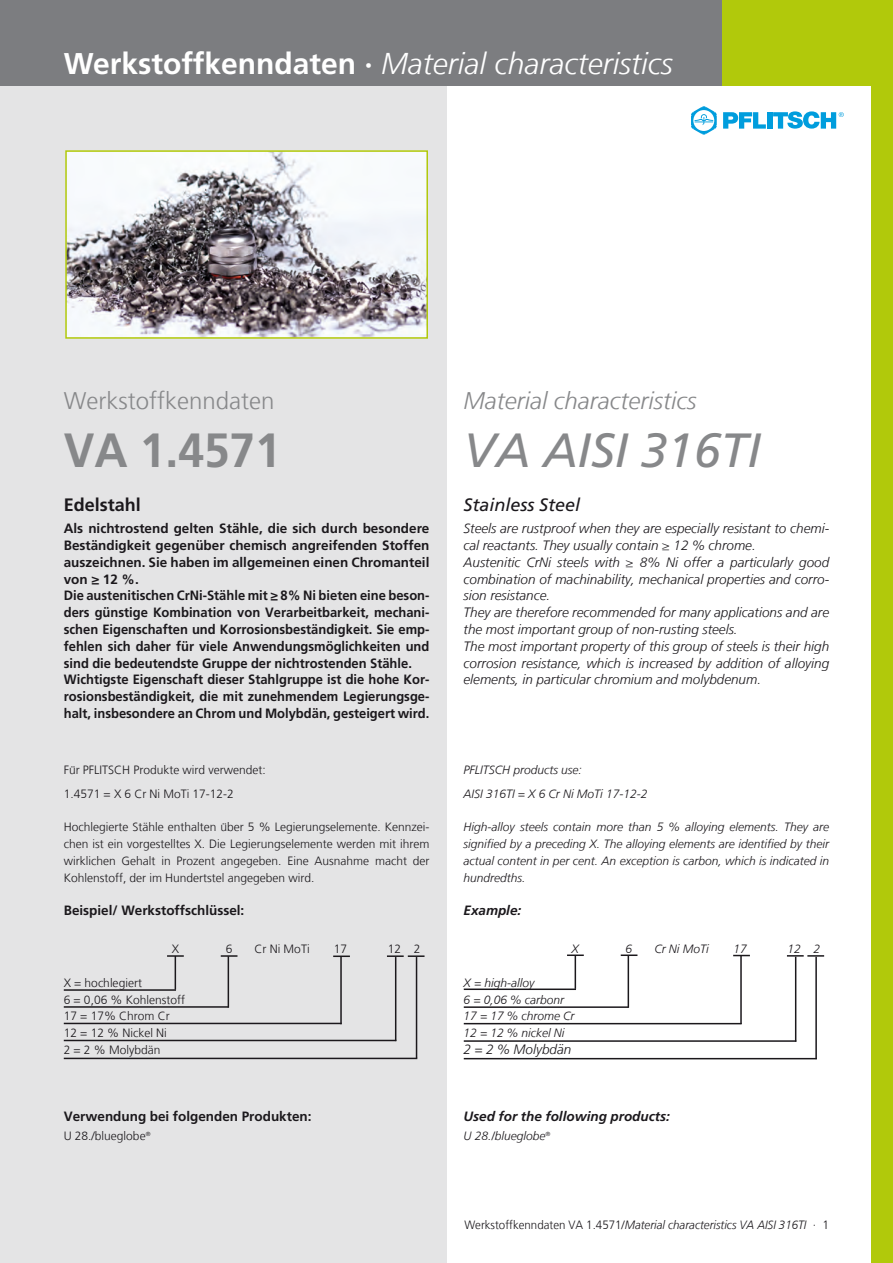
<style>
.page{position:relative;width:893px;height:1263px;background:#fff}
.page>*{position:absolute;margin:0;border:0;box-sizing:border-box;transform-origin:0 0}
.t1{font:italic 48px "Frutiger LT Com";color:#87888a}
.t2{font:700 48px "Frutiger LT Com";color:#87888a;scale:.96 1}
.t3{font:italic 300 30px "Frutiger LT Com";color:#fff}
.t4{font:italic 300 24px "Frutiger LT Com";color:#87888a}
.t5{font:300 24px "Frutiger LT Com";color:#87888a}
.t6{font:italic 18px "Frutiger LT Com";color:#1b181c}
.t7{font:700 18px "Frutiger LT Com";color:#1b181c}
.t8{font:700 13.5px/16.8px "Frutiger LT Com";color:#1b181c}
.t9{font:italic 300 13.5px/16.8px "Frutiger LT Com";color:#1b181c}
.t10{font:italic 700 13.5px "Frutiger LT Com";color:#1b181c}
.t11{font:300 12px/16.8px "Frutiger LT Com";color:#1b181c}
.t12{font:italic 300 12px/16.8px "Frutiger LT Com";color:#1b181c}
.t13{font:italic 300 12px "Frutiger LT Com";color:#1b181c;scale:.96 1}
.s1{font-weight:700;font-style:normal}
.s2{font-family:"Calibri";font-weight:400}
.s3{font-style:normal}
</style>
<div class="page">
<div style="left:0;top:0;width:446px;height:1263px;background:#e4e4e5"></div>
<hr style="left:64px;top:989px;width:112px;height:2px;background:#1b181c">
<hr style="left:64px;top:1006px;width:165px;height:2px;background:#1b181c">
<hr style="left:64px;top:1023px;width:278px;height:1px;background:#1b181c">
<hr style="left:175px;top:956px;width:1px;height:33px;background:#1b181c">
<hr style="left:228px;top:956px;width:1px;height:52px;background:#1b181c">
<hr style="left:340px;top:956px;width:2px;height:68px;background:#1b181c">
<hr style="left:395px;top:957px;width:1px;height:84px;background:#1b181c">
<hr style="left:64px;top:1040px;width:332px;height:1px;background:#1b181c">
<svg style="left:167px;top:955px;width:17px;height:2px"></svg>
<svg style="left:221px;top:955px;width:16px;height:2px"></svg>
<svg style="left:333px;top:955px;width:17px;height:2px"></svg>
<hr style="left:416px;top:957px;width:1px;height:101px;background:#1b181c">
<hr style="left:64px;top:1058px;width:353px;height:1px;background:#1b181c">
<svg style="left:387px;top:955px;width:38px;height:2px"></svg>
<hr style="left:464px;top:988px;width:112px;height:2px;background:#1b181c">
<hr style="left:464px;top:1006px;width:165px;height:2px;background:#1b181c">
<hr style="left:464px;top:1023px;width:278px;height:1px;background:#1b181c">
<hr style="left:575px;top:955px;width:1px;height:34px;background:#1b181c">
<hr style="left:628px;top:955px;width:1px;height:53px;background:#1b181c">
<hr style="left:740px;top:956px;width:2px;height:68px;background:#1b181c">
<hr style="left:795px;top:957px;width:1px;height:85px;background:#1b181c">
<hr style="left:464px;top:1040px;width:332px;height:2px;background:#1b181c">
<svg style="left:567px;top:954px;width:17px;height:2px"></svg>
<svg style="left:621px;top:954px;width:16px;height:2px"></svg>
<svg style="left:733px;top:955px;width:17px;height:1px"></svg>
<hr style="left:815px;top:957px;width:2px;height:102px;background:#1b181c">
<hr style="left:464px;top:1058px;width:353px;height:1px;background:#1b181c">
<svg style="left:787px;top:955px;width:37px;height:2px"></svg>
<img style="left:68px;top:153px;width:357px;height:183px">
<div style="left:65px;top:150px;width:363px;height:189px;border:2px solid #b1c90b"></div>
<div style="left:0;top:0;width:723px;height:85px;background:#7c7d80"></div>
<div style="left:723px;top:0;width:170px;height:85px;background:#b1c90b"></div>
<div style="left:872px;top:0;width:21px;height:1263px;background:#b1c90b"></div>
<svg style="left:691px;top:106px;width:26px;height:29px"></svg>
<svg style="left:723px;top:112px;width:43px;height:17px"></svg>
<div style="left:767px;top:112px;width:5px;height:17px;background:#009ddd"></div>
<svg style="left:773px;top:111px;width:71px;height:18px"></svg>
<h2 class="t3" style="left:64px;top:45px;width:610px"><span class="s1">Werkstoffkenndaten ·</span> Material characteristics</h2>
<h3 class="t5" style="left:64px;top:387px;width:212px">Werkstoffkenndaten</h3>
<h1 class="t2" style="left:64px;top:422px;width:228px">VA 1.4571</h1>
<h3 class="t4" style="left:463px;top:387px;width:234px">Material characteristics</h3>
<h1 class="t1" style="left:463px;top:422px;width:299px">VA AISI 316TI</h1>
<h3 class="t7" style="left:64px;top:494px;width:79px">Edelstahl</h3>
<h3 class="t6" style="left:463px;top:494px;width:118px">Stainless Steel</h3>
<p class="t8" style="left:64px;top:520px;width:367px">Als nichtrostend gelten Stähle, die sich durch besondere Beständigkeit gegenüber chemisch angreifenden Stoffen auszeichnen. Sie haben im allgemeinen einen Chromanteil von ≥ 12 %.<br>Die austenitischen CrNi-Stähle mit ≥ 8% Ni bieten eine beson&shy;ders günstige Kombination von Verarbeitbarkeit, mechani&shy;schen Eigenschaften und Korrosionsbeständigkeit. Sie emp&shy;fehlen sich daher für viele Anwendungsmöglichkeiten und sind die bedeutendste Gruppe der nichtrostenden Stähle.<br>Wichtigste Eigenschaft dieser Stahlgruppe ist die hohe Kor&shy;rosionsbeständigkeit, die mit zunehmendem Legierungsge&shy;halt, insbesondere an Chrom und Molybdän, gesteigert wird.</p>
<p class="t9" style="left:463px;top:520px;width:367px">Steels are rustproof when they are especially resistant to chemi&shy;cal reactants. They usually contain ≥ 12 % chrome.<br>Austenitic CrNi steels with ≥ 8% Ni offer a particularly good combination of machinability, mechanical properties and corro&shy;sion resistance.<br>They are therefore recommended for many applications and are the most important group of non-rusting steels.<br>The most important property of this group of steels is their high corrosion resistance, which is increased by addition of alloying elements, in particular chromium and molybdenum.</p>
<p class="t11" style="left:64px;top:759px;width:204px;line-height:23.2px">Fu<span class="s2">̈</span>r PFLITSCH Produkte wird verwendet:<br>1.4571 = X 6 Cr Ni MoTi 17-12-2</p>
<p class="t11" style="left:64px;top:819px;width:367px;text-align:justify">Hochlegierte Stähle enthalten u<span class="s2">̈</span>ber 5 % Legierungselemente. Kennzei&shy;chen ist ein vorgestelltes X. Die Legierungselemente werden mit ihrem wirklichen Gehalt in Prozent angegeben. Eine Ausnahme macht der Kohlenstoff, der im Hundertstel angegeben wird.</p>
<p class="t8" style="left:64px;top:902px;width:182px">Beispiel/ Werkstoffschlüssel:</p>
<p class="t11" style="left:172px;top:941px;width:9px">X</p>
<p class="t11" style="left:226px;top:941px;width:8px">6</p>
<p class="t11" style="left:255px;top:941px;width:57px">Cr Ni MoTi</p>
<p class="t11" style="left:334px;top:941px;width:15px">17</p>
<p class="t11" style="left:388px;top:941px;width:34px">12 2</p>
<p class="t11" style="left:64px;top:974px;width:123px">X = hochlegiert<br>6 = 0,06 % Kohlenstoff<br>17 = 17% Chrom Cr<br>12 = 12 % Nickel Ni<br>2 = 2 % Molybdän</p>
<p class="t8" style="left:64px;top:1108px;width:249px">Verwendung bei folgenden Produkten:</p>
<p class="t11" style="left:64px;top:1127px;width:88px">U 28./blueglobe<sup>®</sup></p>
<p class="t12" style="left:463px;top:759px;width:185px;line-height:23.2px">PFLITSCH products use:<br>AISI 316TI = X 6 Cr Ni MoTi 17-12-2</p>
<p class="t12" style="left:463px;top:819px;width:367px;text-align:justify">High-alloy steels contain more than 5 % alloying elements. They are signified by a preceding X. The alloying elements are identified by their actual content in per cent. An exception is carbon, which is indicated in hundredths.</p>
<p class="t10" style="left:463px;top:903px;width:59px">Example:</p>
<p class="t12" style="left:571px;top:940px;width:9px">X</p>
<p class="t12" style="left:625px;top:940px;width:8px">6</p>
<p class="t12" style="left:654px;top:940px;width:56px">Cr Ni MoTi</p>
<p class="t12" style="left:733px;top:940px;width:15px">17</p>
<p class="t12" style="left:787px;top:940px;width:34px">12 2</p>
<p class="t12" style="left:463px;top:974px;width:113px">X = high-alloy<br>6 = 0,06 % carbonr<br>17 = 17 % chrome Cr<br>12 = 12 % nickel Ni</p>
<p class="t9" style="left:463px;top:1041px;width:109px">2 = 2 % Molybdän</p>
<p class="t10" style="left:463px;top:1108px;width:208px">Used for the following products:</p>
<p class="t12" style="left:463px;top:1127px;width:88px">U 28./blueglobe<sup>®</sup></p>
<p class="t13" style="left:464px;top:1218px;width:381px"><span class="s3">Werkstoffkenndaten VA 1.4571/</span>Material characteristics VA AISI 316TI <span class="s3">· 1</span></p>
</div>
